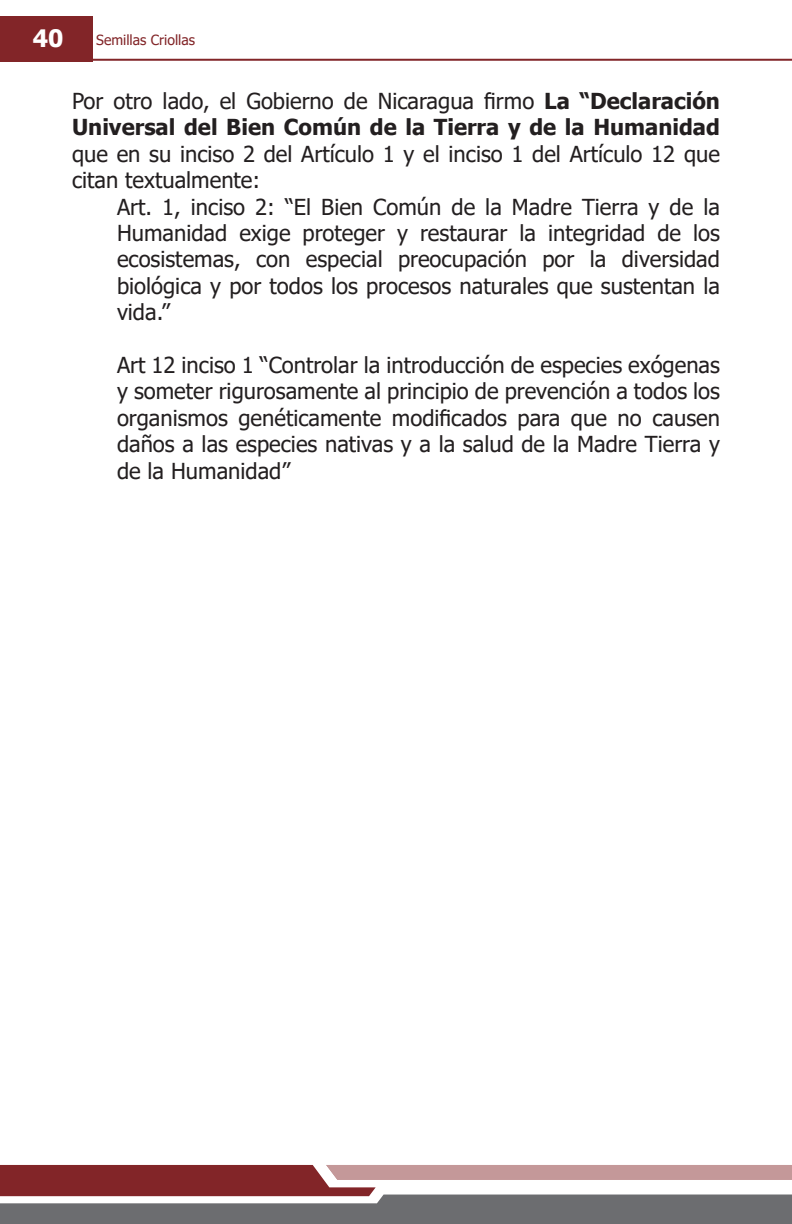
<style>
.page{position:relative;width:792px;height:1224px;background:#fff}
.page>*{position:absolute;margin:0;border:0;box-sizing:border-box;transform-origin:0 0}
.t1{font:700 24px "Tahoma";color:#fff}
.t2{font:22px/26.4px "Tahoma";color:#231f20;text-align:justify}
.t3{font:14px "Tahoma";color:#822528}
.s1{font-weight:700}
</style>
<div class="page">
<svg style="left:0;top:1165px;width:792px;height:59px"></svg>
<div style="left:0;top:16px;width:93px;height:45px;background:#822528"></div>
<hr style="left:91px;top:59px;width:701px;height:2px;background:#822528">
<p class="t1" style="left:33px;top:21px;width:32px">40</p>
<p class="t3" style="left:96px;top:31px;width:100px">Semillas Criollas</p>
<p class="t2" style="left:72px;top:89px;width:650px">Por otro lado, el Gobierno de Nicaragua firmo <span class="s1">La “Declaración Universal del Bien Común de la Tierra y de la Humanidad </span>que en su inciso 2 del Artículo 1 y el inciso 1 del Artículo 12 que citan textualmente:</p>
<p class="t2" style="left:117px;top:195px;width:605px">Art. 1, inciso 2: “El Bien Común de la Madre Tierra y de la Humanidad exige proteger y restaurar la integridad de los ecosistemas, con especial preocupación por la diversidad biológica y por todos los procesos naturales que sustentan la vida.”</p>
<p class="t2" style="left:117px;top:353px;width:605px">Art 12 inciso 1 “Controlar la introducción de especies exógenas y someter rigurosamente al principio de prevención a todos los organismos genéticamente modificados para que no causen daños a las especies nativas y a la salud de la Madre Tierra y de la Humanidad”</p>
</div>
